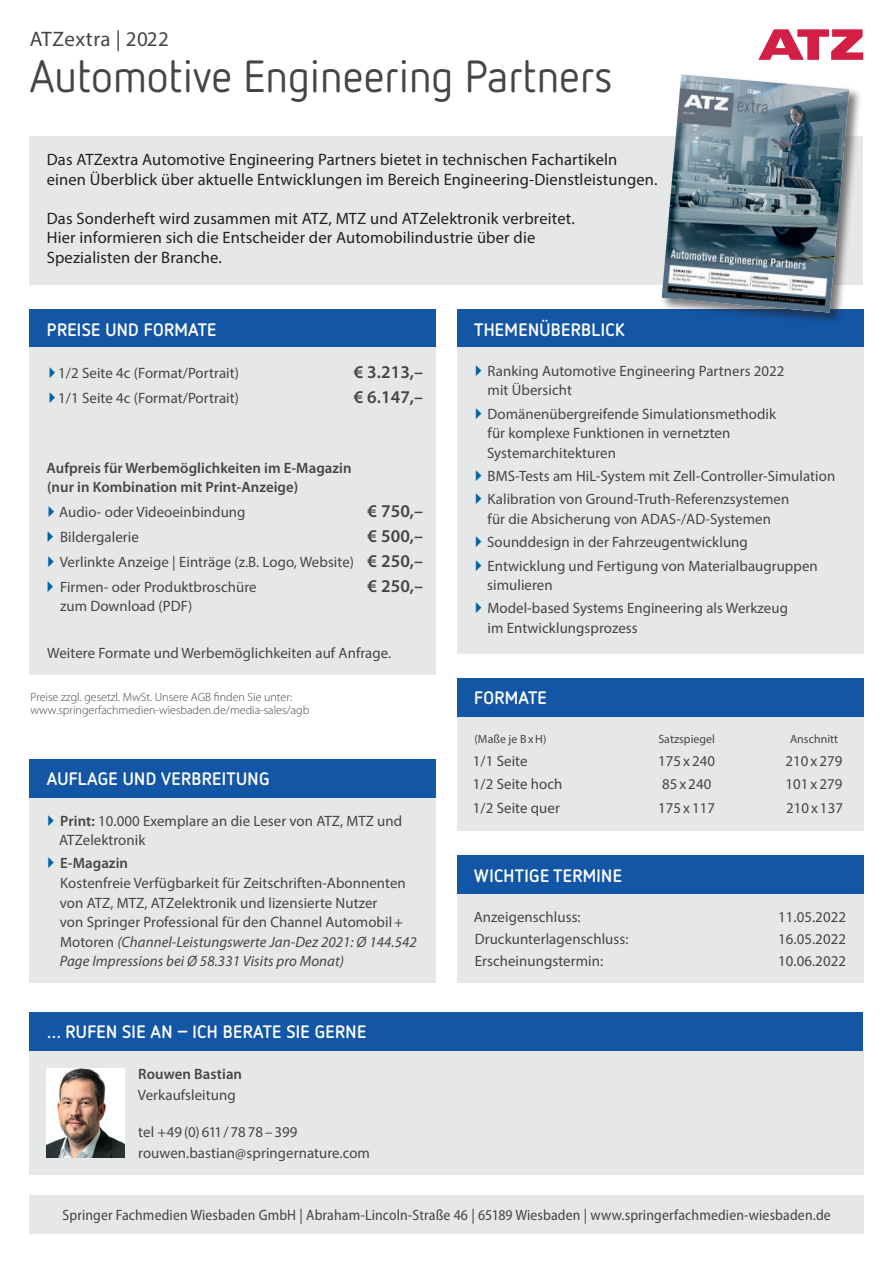
<style>
.page{position:relative;width:893px;height:1263px;background:#fff}
.page>*{position:absolute;margin:0;border:0;box-sizing:border-box;transform-origin:0 0}
.t1{font:45px "Netto OT";color:#454545}
.t2{font:21px "Myriad Pro";letter-spacing:.025em;color:#454545}
.t3{font:700 18px "Netto OT";letter-spacing:.02em;color:#fff}
.t4{font:600 18px "Myriad Pro";letter-spacing:.005em;color:#454545}
.t5{font:16.5px/19.5px "Myriad Pro";letter-spacing:.01em;color:#231f20}
.t6{font:15px/19.5px "Myriad Pro";letter-spacing:.005em;color:#454545}
.t7{font:semi-condensed 15px "Myriad Pro";letter-spacing:.01em;color:#454545}
.t8{font:600 15px/19.5px "Myriad Pro";letter-spacing:.005em;color:#454545}
.t9{font:300 12px/13.5px "Myriad Pro";color:#454545}
.t10{font:12px "Myriad Pro";letter-spacing:.005em;color:#454545}
.s1{font-weight:600;font-size:18px}
.s2{font-weight:600}
.s3{font-style:italic}
</style>
<div class="page">
<div style="left:30px;top:1195px;width:834px;height:38px;background:#e5e8e7"></div>
<div style="left:30px;top:136px;width:833px;height:149px;background:#e5e8e7"></div>
<svg style="left:758px;top:29px;width:105px;height:31px"></svg>
<div style="left:457px;top:894px;width:406px;height:89px;background:#e5e8e7"></div>
<div style="left:457px;top:856px;width:406px;height:38px;background:#1356a6"></div>
<div style="left:30px;top:1050px;width:834px;height:125px;background:#e5e8e7"></div>
<img style="left:47px;top:1068px;width:78px;height:90px">
<div style="left:30px;top:1012px;width:833px;height:38px;background:#1356a6"></div>
<div style="left:457px;top:716px;width:406px;height:115px;background:#e5e8e7"></div>
<div style="left:457px;top:678px;width:406px;height:38px;background:#1356a6"></div>
<div style="left:30px;top:797px;width:406px;height:186px;background:#e5e8e7"></div>
<div style="left:30px;top:759px;width:406px;height:38px;background:#1356a6"></div>
<div style="left:457px;top:309px;width:406px;height:39px;background:#1356a6"></div>
<div style="left:457px;top:348px;width:406px;height:306px;background:#e5e8e7"></div>
<div style="left:30px;top:309px;width:406px;height:39px;background:#1356a6"></div>
<div style="left:30px;top:348px;width:406px;height:327px;background:#e5e8e7"></div>
<div style="left:660px;top:73px;width:202px;height:252px;background:#231f20;opacity:.6"></div>
<img style="left:662px;top:74px;width:187px;height:239px">
<h2 class="t2" style="left:30px;top:26px;width:141px">ATZextra | 2022</h2>
<h1 class="t1" style="left:30px;top:49px;width:584px">Automotive Engineering Partners</h1>
<p class="t5" style="left:47px;top:150px;width:612px">Das ATZextra Automotive Engineering Partners bietet in technischen Fachartikeln einen Überblick über aktuelle Entwicklungen im Bereich Engineering-Dienstleistungen.</p>
<p class="t5" style="left:47px;top:208px;width:529px">Das Sonderheft wird zusammen mit ATZ, MTZ und ATZelektronik verbreitet.<br>Hier informieren sich die Entscheider der Automobilindustrie über die<br>Spezialisten der Branche.</p>
<p class="t3" style="left:47px;top:318px;width:171px">PREISE UND FORMATE</p>
<p class="t6" style="left:58px;top:363px;width:182px">1/2 Seite 4c (Format/Portrait)</p>
<p class="t4" style="left:354px;top:361px;width:71px">€ 3.213,–</p>
<p class="t6" style="left:58px;top:388px;width:182px">1/1 Seite 4c (Format/Portrait)</p>
<p class="t4" style="left:354px;top:385px;width:71px">€ 6.147,–</p>
<p class="t8" style="left:47px;top:458px;width:307px">Aufpreis für Werbemöglichkeiten im E-Magazin (nur in Kombination mit Print-Anzeige)</p>
<p class="t6" style="left:59px;top:502px;width:188px">Audio- oder Videoeinbindung</p>
<p class="t4" style="left:368px;top:500px;width:57px">€ 750,–</p>
<p class="t6" style="left:60px;top:527px;width:80px">Bildergalerie</p>
<p class="t4" style="left:368px;top:525px;width:57px">€ 500,–</p>
<p class="t6" style="left:60px;top:549px;width:365px;line-height:24.9px">Verlinkte Anzeige | Einträge (z.B. Logo, Website) <span class="s1">€ 250,–<br></span>Firmen- oder Produktbroschüre</p>
<p class="t4" style="left:368px;top:574px;width:57px">€ 250,–</p>
<p class="t6" style="left:60px;top:596px;width:134px">zum Download (PDF)</p>
<p class="t6" style="left:47px;top:643px;width:346px">Weitere Formate und Werbemöglichkeiten auf Anfrage.</p>
<p class="t9" style="left:30px;top:690px;width:280px">Preise zzgl. gesetzl. MwSt. Unsere AGB finden Sie unter: www.springerfachmedien-wiesbaden.de/media-sales/agb</p>
<p class="t3" style="left:47px;top:768px;width:224px">AUFLAGE UND VERBREITUNG</p>
<p class="t6" style="left:59px;top:811px;width:344px"><span class="s2">Print:</span> 10.000 Exemplare an die Leser von ATZ, MTZ und<br>ATZelektronik</p>
<p class="t8" style="left:60px;top:853px;width:69px">E-Magazin</p>
<p class="t6" style="left:60px;top:873px;width:358px">Kostenfreie Verfügbarkeit für Zeitschriften-Abonnenten von ATZ, MTZ, ATZelektronik und lizensierte Nutzer<br>von Springer Professional für den Channel Automobil+ Motoren <span class="s3">(Channel-Leistungswerte Jan-Dez 2021: Ø 144.542<br>Page Impressions bei Ø 58.331 Visits pro Monat)</span></p>
<p class="t3" style="left:47px;top:1020px;width:321px">… RUFEN SIE AN – ICH BERATE SIE GERNE</p>
<p class="t8" style="left:138px;top:1063px;width:105px">Rouwen Bastian</p>
<p class="t6" style="left:138px;top:1085px;width:99px">Verkaufsleitung</p>
<p class="t6" style="left:138px;top:1120px;width:233px;line-height:21.8px">tel +49 (0) 611/ 78 78 – 399 rouwen.bastian@springernature.com</p>
<p class="t3" style="left:474px;top:318px;width:152px">THEMENÜBERBLICK</p>
<p class="t6" style="left:487px;top:361px;width:298px">Ranking Automotive Engineering Partners 2022 mit Übersicht</p>
<p class="t6" style="left:487px;top:404px;width:290px">Domänenübergreifende Simulationsmethodik für komplexe Funktionen in vernetzten<br>Systemarchitekturen</p>
<p class="t6" style="left:488px;top:464px;width:349px;line-height:23.4px">BMS-Tests am HiL-System mit Zell-Controller-Simulation<br>Kalibration von Ground-Truth-Referenzsystemen</p>
<p class="t6" style="left:487px;top:507px;width:332px;line-height:23.4px">für die Absicherung von ADAS-/AD-Systemen<br>Sounddesign in der Fahrzeugentwicklung<br>Entwicklung und Fertigung von Materialbaugruppen</p>
<p class="t6" style="left:487px;top:573px;width:302px;line-height:23.2px">simulieren<br>Model-based Systems Engineering als Werkzeug</p>
<p class="t6" style="left:488px;top:618px;width:152px">im Entwicklungsprozess</p>
<p class="t3" style="left:474px;top:687px;width:74px">FORMATE</p>
<p class="t10" style="left:475px;top:731px;width:73px">(Maße je BxH)</p>
<p class="t10" style="left:658px;top:731px;width:58px">Satzspiegel</p>
<p class="t10" style="left:790px;top:731px;width:50px">Anschnitt</p>
<p class="t6" style="left:473px;top:751px;width:56px">1/1 Seite</p>
<p class="t6" style="left:658px;top:751px;width:58px">175 x 240</p>
<p class="t6" style="left:786px;top:751px;width:58px">210 x 279</p>
<p class="t6" style="left:473px;top:774px;width:91px">1/2 Seite hoch</p>
<p class="t6" style="left:662px;top:774px;width:51px">85 x 240</p>
<p class="t6" style="left:786px;top:774px;width:58px">101 x 279</p>
<p class="t6" style="left:473px;top:797px;width:89px">1/2 Seite quer</p>
<p class="t6" style="left:658px;top:797px;width:58px">175 x 117</p>
<p class="t6" style="left:786px;top:797px;width:58px">210 x 137</p>
<p class="t3" style="left:474px;top:864px;width:149px">WICHTIGE TERMINE</p>
<p class="t6" style="left:474px;top:907px;width:108px">Anzeigenschluss:</p>
<p class="t6" style="left:778px;top:907px;width:69px">11.05.2022</p>
<p class="t6" style="left:475px;top:929px;width:155px">Druckunterlagenschluss:</p>
<p class="t6" style="left:778px;top:929px;width:69px">16.05.2022</p>
<p class="t6" style="left:475px;top:951px;width:130px">Erscheinungstermin:</p>
<p class="t6" style="left:778px;top:951px;width:69px">10.06.2022</p>
<p class="t7" style="left:62px;top:1206px;width:770px">Springer Fachmedien Wiesbaden GmbH | Abraham-Lincoln-Straße 46 | 65189 Wiesbaden | www.springerfachmedien-wiesbaden.de</p>
</div>
